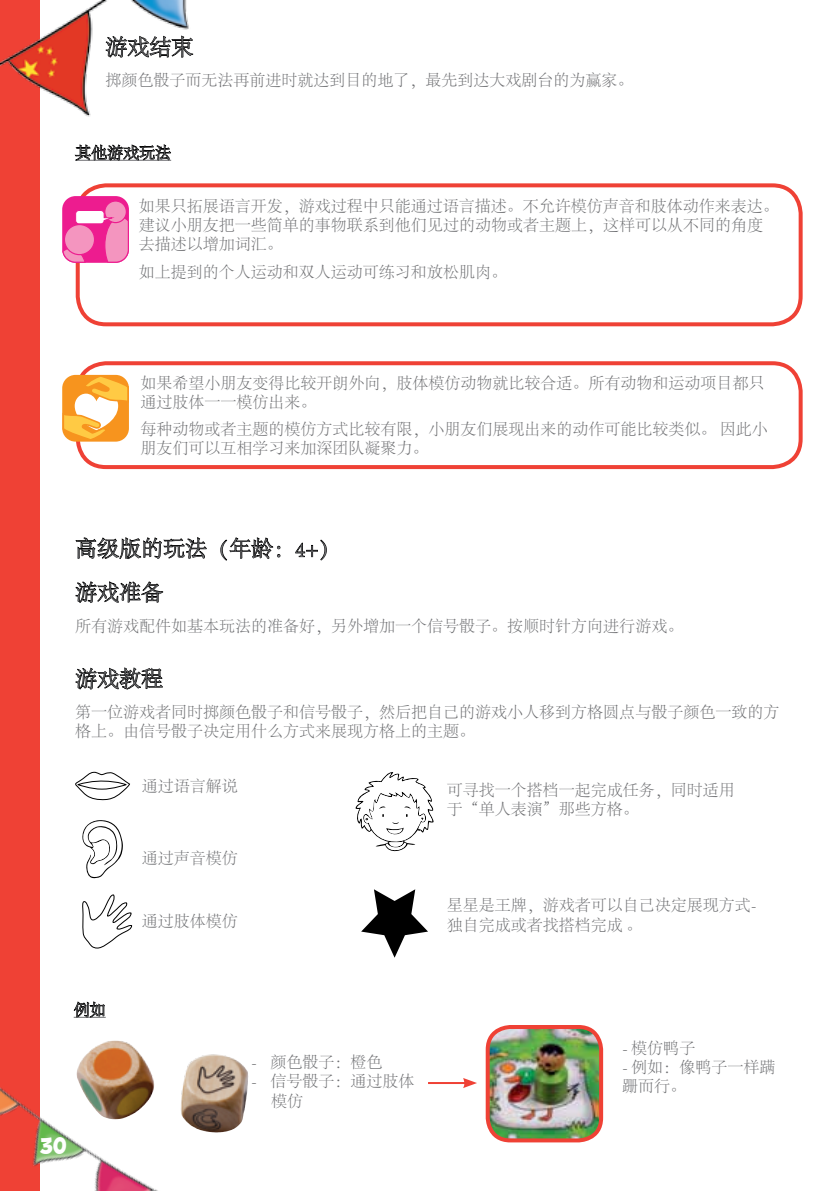
<style>
.page{position:relative;width:828px;height:1191px;background:#fff}
.page>*{position:absolute;margin:0;border:0;box-sizing:border-box;transform-origin:0 0}
.t1{font:300 22px "Adobe Song Std";color:#6d6e71}
.t2{font:20px "BD Cartoon Shout";color:#fff}
.t3{font:300 16px/19.2px "Adobe Song Std";color:#6d6e71}
</style>
<div class="page">
<div style="left:0;top:0;width:40px;height:1191px;background:#ef4135"></div>
<img style="left:0;top:1072px;width:202px;height:119px">
<div style="left:76px;top:183px;width:726px;height:143px;border:4px solid #ef4135;border-radius:28px"></div>
<img style="left:0;top:0;width:194px;height:117px">
<svg style="left:106px;top:36px;width:87px;height:22px"></svg>
<svg style="left:75px;top:144px;width:96px;height:17px"></svg>
<svg style="left:76px;top:581px;width:87px;height:22px"></svg>
<svg style="left:76px;top:667px;width:87px;height:23px"></svg>
<svg style="left:75px;top:537px;width:132px;height:22px"></svg>
<svg style="left:220px;top:537px;width:60px;height:23px"></svg>
<svg style="left:295px;top:539px;width:32px;height:21px"></svg>
<hr style="left:74px;top:1017px;width:32px;height:1px;background:#6d6e71">
<svg style="left:74px;top:1001px;width:31px;height:16px"></svg>
<svg style="left:62px;top:196px;width:67px;height:67px;background:#f050a4"></svg>
<div style="left:105px;top:201px;width:21px;height:22px;background:#f495bf;border-radius:50%"></div>
<div style="left:104px;top:200px;width:23px;height:23px;border:1px solid #ed1c8f;border-radius:50%"></div>
<div style="left:64px;top:224px;width:31px;height:31px;background:#f495bf;border-radius:50%"></div>
<div style="left:64px;top:224px;width:31px;height:31px;border:1px solid #ed1c8f;border-radius:50%"></div>
<div style="left:76px;top:210px;width:28px;height:14px;background:#fff;border-radius:3px"></div>
<div style="left:75px;top:210px;width:30px;height:14px;border:1px solid #ed1c8f;border-radius:3px"></div>
<div style="left:76px;top:361px;width:726px;height:108px;border:4px solid #ef4135;border-radius:28px"></div>
<svg style="left:62px;top:375px;width:67px;height:66px"></svg>
<img style="left:77px;top:1040px;width:37px;height:30px">
<img style="left:488px;top:1028px;width:113px;height:112px">
<div style="left:486px;top:1025px;width:117px;height:117px;border:4px solid #ef4135;border-radius:23px"></div>
<svg style="left:82px;top:820px;width:41px;height:58px"></svg>
<svg style="left:75px;top:771px;width:55px;height:30px"></svg>
<svg style="left:82px;top:894px;width:50px;height:55px"></svg>
<svg style="left:355px;top:772px;width:79px;height:80px"></svg>
<svg style="left:361px;top:889px;width:67px;height:68px"></svg>
<hr style="left:428px;top:1082px;width:38px;height:2px;background:#ef4135">
<svg style="left:463px;top:1078px;width:14px;height:10px"></svg>
<h1 class="t1" style="left:105px;top:35px;width:89px">游戏结束</h1>
<p class="t3" style="left:105px;top:72px;width:529px">掷颜色骰子而无法再前进时就达到目的地了，最先到达大戏剧台的为赢家。</p>
<p class="t3" style="left:75px;top:144px;width:97px">其他游戏玩法</p>
<p class="t3" style="left:139px;top:197px;width:641px">如果只拓展语言开发，游戏过程中只能通过语言描述。不允许模仿声音和肢体动作来表达。建议小朋友把一些简单的事物联系到他们见过的动物或者主题上，这样可以从不同的角度去描述以增加词汇。</p>
<p class="t3" style="left:139px;top:263px;width:369px">如上提到的个人运动和双人运动可练习和放松肌肉。</p>
<p class="t3" style="left:140px;top:374px;width:625px">如果希望小朋友变得比较开朗外向，肢体模仿动物就比较合适。所有动物和运动项目都只通过肢体一一模仿出来。</p>
<p class="t3" style="left:140px;top:420px;width:629px">每种动物或者主题的模仿方式比较有限，小朋友们展现出来的动作可能比较类似。 因此小朋友们可以互相学习来加深团队凝聚力。</p>
<h1 class="t1" style="left:75px;top:537px;width:267px">高级版的玩法（年龄：4+）</h1>
<h1 class="t1" style="left:75px;top:580px;width:89px">游戏准备</h1>
<p class="t3" style="left:75px;top:617px;width:610px">所有游戏配件如基本玩法的准备好，另外增加一个信号骰子。按顺时针方向进行游戏。</p>
<h1 class="t1" style="left:75px;top:667px;width:89px">游戏教程</h1>
<p class="t3" style="left:75px;top:703px;width:706px">第一位游戏者同时掷颜色骰子和信号骰子，然后把自己的游戏小人移到方格圆点与骰子颜色一致的方格上。由信号骰子决定用什么方式来展现方格上的主题。</p>
<p class="t3" style="left:142px;top:777px;width:97px">通过语言解说</p>
<p class="t3" style="left:447px;top:781px;width:290px">可寻找一个搭档一起完成任务，同时适用于“单人表演”那些方格。</p>
<p class="t3" style="left:142px;top:849px;width:97px">通过声音模仿</p>
<p class="t3" style="left:142px;top:911px;width:97px">通过肢体模仿</p>
<p class="t3" style="left:447px;top:896px;width:312px">星星是王牌，游戏者可以自己决定展现方式-独自完成或者找搭档完成 。</p>
<p class="t3" style="left:74px;top:1001px;width:33px">例如</p>
<p class="t2" style="left:40px;top:1135px;width:28px">30</p>
<p class="t3" style="left:251px;top:1053px;width:133px">- 颜色骰子：橙色</p>
<p class="t3" style="left:271px;top:1072px;width:145px;text-indent:-20px">- 信号骰子：通过肢体模仿</p>
<p class="t3" style="left:622px;top:1039px;width:75px">- 模仿鸭子</p>
<p class="t3" style="left:622px;top:1058px;width:155px">- 例如：像鸭子一样蹒跚而行。</p>
</div>
